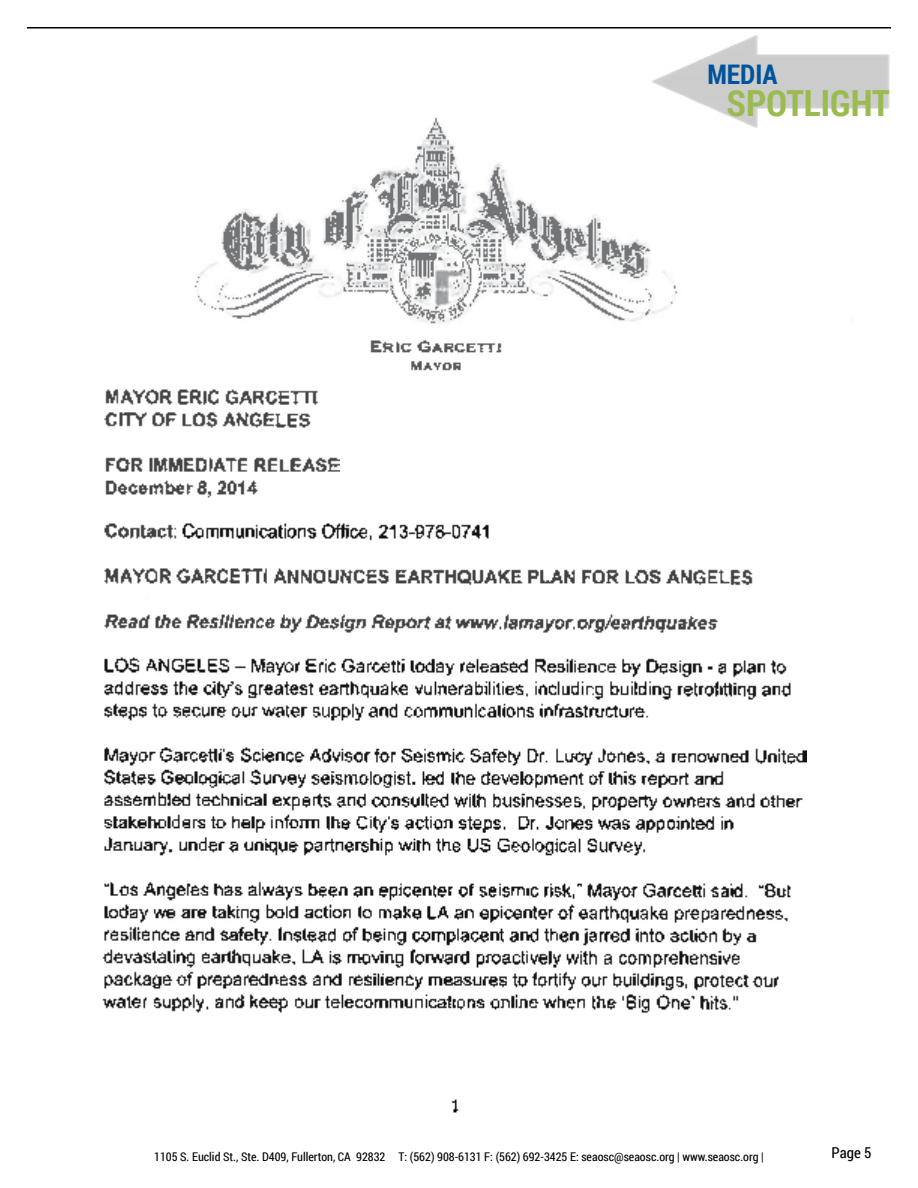
<style>
.page{position:relative;width:918px;height:1188px;background:#fff}
.page>*{position:absolute;margin:0;border:0;box-sizing:border-box;transform-origin:0 0}
.t1{font:700 36px "Roboto Condensed";color:#9abb50}
.t2{font:700 27px "Roboto Condensed";color:#00539b}
.t3{font:15px "Roboto Condensed";color:#000}
.t4{font:12px "Roboto Condensed";color:#000}
</style>
<div class="page">
<img style="left:370px;top:340px;width:132px;height:31px">
<img style="left:104px;top:568px;width:649px;height:65px">
<img style="left:104px;top:389px;width:236px;height:109px">
<img style="left:194px;top:117px;width:484px;height:207px">
<img style="left:102px;top:657px;width:704px;height:356px">
<img style="left:451px;top:1099px;width:8px;height:14px">
<img style="left:182px;top:523px;width:307px;height:18px">
<img style="left:104px;top:523px;width:73px;height:16px">
<img style="left:369px;top:167px;width:26px;height:17px">
<hr style="left:27px;top:27px;width:864px;height:1px;background:#000">
<img style="left:625px;top:28px;width:266px;height:119px">
<h2 class="t2" style="left:707px;top:56px;width:72px">MEDIA</h2>
<h1 class="t1" style="left:727px;top:78px;width:165px">SPOTLIGHT</h1>
<p class="t4" style="left:154px;top:1148px;width:611px">1105 S. Euclid St., Ste. D409, Fullerton, CA 92832 T: (562) 908-6131 F: (562) 692-3425 E: seaosc@seaosc.org | www.seaosc.org |</p>
<p class="t3" style="left:832px;top:1142px;width:41px">Page 5</p>
</div>
